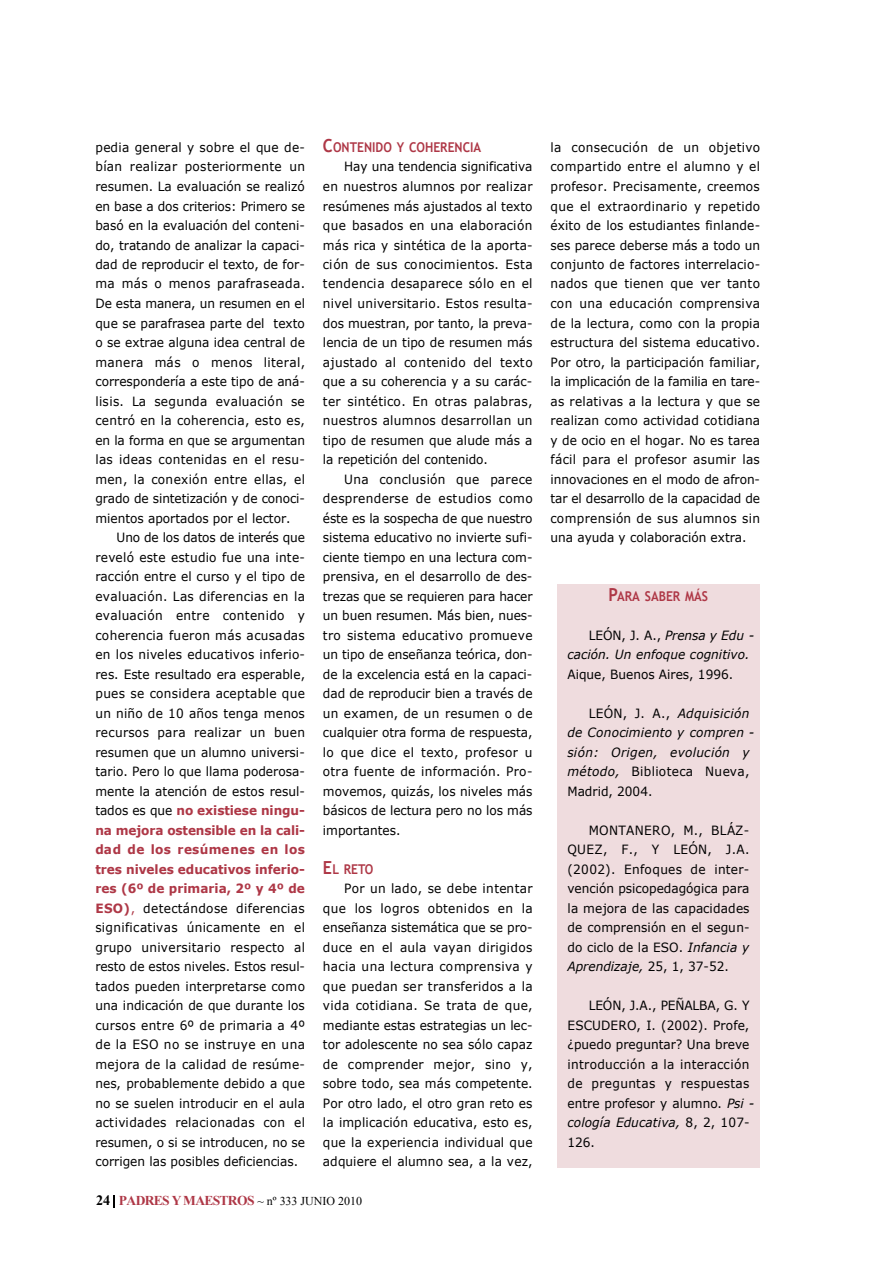
<style>
.page{position:relative;width:893px;height:1263px;background:#fff}
.page>*{position:absolute;margin:0;border:0;box-sizing:border-box;transform-origin:0 0}
.t1{font:700 13.5px "Trebuchet MS";color:#ae3746;scale:.9 1}
.t2{font:700 13.5px "Times New Roman";letter-spacing:-.055em;color:#ae3746}
.t3{font:12.75px/19.5px "Verdana";color:#000;text-align:justify;scale:.95 1}
.t4{font:italic 12.75px/19.5px "Verdana";letter-spacing:.005em;color:#000;scale:.95 1}
.s1{font-weight:700;color:#ae3746}
.s2{color:#ae3746}
.s3{font-size:18px}
.s4{font-size:14.25px;color:#000}
.s5{font-weight:400;font-size:12px;color:#000}
.s6{font-style:normal}
.s7{font-style:italic}
</style>
<div class="page">
<svg style="left:113px;top:1195px;width:1px;height:12px"></svg>
<div style="left:557px;top:584px;width:202px;height:583px;background:#efdcde"></div>
<p class="t3" style="left:95px;top:137px;width:222px">pedia general y sobre el que de&shy;bían realizar posteriormente un resumen. La evaluación se realizó en base a dos criterios: Primero se basó en la evaluación del conteni&shy;do, tratando de analizar la capaci&shy;dad de reproducir el texto, de for&shy;ma más o menos parafraseada.<br>De esta manera, un resumen en el que se parafrasea parte del texto o se extrae alguna idea central de manera más o menos literal, correspondería a este tipo de aná&shy;lisis. La segunda evaluación se centró en la coherencia, esto es, en la forma en que se argumentan las ideas contenidas en el resu&shy;men, la conexión entre ellas, el grado de sintetización y de conoci&shy;mientos aportados por el lector.</p>
<p class="t3" style="left:95px;top:527px;width:222px;text-indent:21px">Uno de los datos de interés que reveló este estudio fue una inte&shy;racción entre el curso y el tipo de evaluación. Las diferencias en la evaluación entre contenido y coherencia fueron más acusadas en los niveles educativos inferio&shy;res. Este resultado era esperable, pues se considera aceptable que un niño de 10 años tenga menos recursos para realizar un buen resumen que un alumno universi&shy;tario. Pero lo que llama poderosa&shy;mente la atención de estos resul&shy;tados es que <span class="s1">no existiese ningu&shy;na mejora ostensible en la cali&shy;dad de los resúmenes en los tres niveles educativos inferio&shy;res (6º de primaria, 2º y 4º de E S O )</span><span class="s2">,</span> detectándose diferencias significativas únicamente en el grupo universitario respecto al resto de estos niveles. Estos resul&shy;tados pueden interpretarse como una indicación de que durante los cursos entre 6º de primaria a 4º de la ESO no se instruye en una mejora de la calidad de resúme&shy;nes, probablemente debido a que no se suelen introducir en el aula actividades relacionadas con el resumen, o si se introducen, no se corrigen las posibles deficiencias.</p>
<p class="t1" style="left:323px;top:139px;width:177px"><span class="s3">C</span>ONTENIDO Y COHERENCIA</p>
<p class="t3" style="left:323px;top:157px;width:222px;text-indent:21px">Hay una tendencia significativa en nuestros alumnos por realizar resúmenes más ajustados al texto que basados en una elaboración más rica y sintética de la aporta&shy;ción de sus conocimientos. Esta tendencia desaparece sólo en el nivel universitario. Estos resulta&shy;dos muestran, por tanto, la preva&shy;lencia de un tipo de resumen más ajustado al contenido del texto que a su coherencia y a su carác&shy;ter sintético. En otras palabras, nuestros alumnos desarrollan un tipo de resumen que alude más a la repetición del contenido.</p>
<p class="t3" style="left:323px;top:469px;width:222px;text-indent:21px">Una conclusión que parece desprenderse de estudios como éste es la sospecha de que nuestro sistema educativo no invierte sufi&shy;ciente tiempo en una lectura com&shy;prensiva, en el desarrollo de des&shy;trezas que se requieren para hacer un buen resumen. Más bien, nues&shy;tro sistema educativo promueve un tipo de enseñanza teórica, don&shy;de la excelencia está en la capaci&shy;dad de reproducir bien a través de un examen, de un resumen o de cualquier otra forma de respuesta, lo que dice el texto, profesor u otra fuente de información. Pro&shy;movemos, quizás, los niveles más básicos de lectura pero no los más importantes.</p>
<p class="t1" style="left:323px;top:861px;width:57px"><span class="s3">E</span>L RETO</p>
<p class="t3" style="left:323px;top:878px;width:222px;text-indent:21px">Por un lado, se debe intentar que los logros obtenidos en la enseñanza sistemática que se pro&shy;duce en el aula vayan dirigidos hacia una lectura comprensiva y que puedan ser transferidos a la vida cotidiana. Se trata de que, mediante estas estrategias un lec&shy;tor adolescente no sea sólo capaz de comprender mejor, sino y, sobre todo, sea más competente.<br>Por otro lado, el otro gran reto es la implicación educativa, esto es, que la experiencia individual que adquiere el alumno sea, a la vez,</p>
<p class="t2" style="left:96px;top:1193px;width:268px"><span class="s4">24</span> PADRES YMAESTROS <span class="s5">~ nº 333 JUNIO 2010</span></p>
<p class="t3" style="left:550px;top:137px;width:222px">la consecución de un objetivo compartido entre el alumno y el profesor. Precisamente, creemos que el extraordinario y repetido éxito de los estudiantes finlande&shy;ses parece deberse más a todo un conjunto de factores interrelacio&shy;nados que tienen que ver tanto con una educación comprensiva de la lectura, como con la propia estructura del sistema educativo.<br>Por otro, la participación familiar, la implicación de la familia en tare&shy;as relativas a la lectura y que se realizan como actividad cotidiana y de ocio en el hogar. No es tarea fácil para el profesor asumir las innovaciones en el modo de afron&shy;tar el desarrollo de la capacidad de comprensión de sus alumnos sin una ayuda y colaboración extra.</p>
<p class="t1" style="left:608px;top:588px;width:112px"><span class="s3">P</span>ARA SABER MÁS</p>
<p class="t4" style="left:567px;top:625px;width:198px;text-indent:21px"><span class="s6">LEÓN, J. A.,</span> Prensa y Edu - cación. Un enfoque cognitivo.</p>
<p class="t3" style="left:567px;top:664px;width:176px">Aique, Buenos Aires, 1996.</p>
<p class="t4" style="left:567px;top:703px;width:198px;text-indent:21px"><span class="s6">LEÓN, J. A.,</span> A d q u is ic ió n de Conocimiento y compren - sión: Origen, evolución y m é to d o , <span class="s6">Biblioteca Nueva,<br>Madrid, 2004.</span></p>
<p class="t3" style="left:567px;top:820px;width:193px;text-indent:21px">MONTANERO, M., BLÁZ-QUEZ, F., Y LEÓN, J.A. (2002). Enfoques de inter&shy;vención psicopedagógica para la mejora de las capacidades de comprensión en el segun&shy;do ciclo de la ESO. <span class="s7">Infancia y Aprendizaje,</span> 25, 1, 37-52.</p>
<p class="t3" style="left:567px;top:995px;width:198px;text-align:left;text-indent:21px">LEÓN, J.A., PEÑALBA, G. Y<br>ESCUDERO, I. (2002). Profe, ¿puedo preguntar? Una breve introducción a la interacción de preguntas y respuestas entre profesor y alumno. <span class="s7">P s i - cología Educativa,</span> 8, 2, 107-<br>126.</p>
</div>
